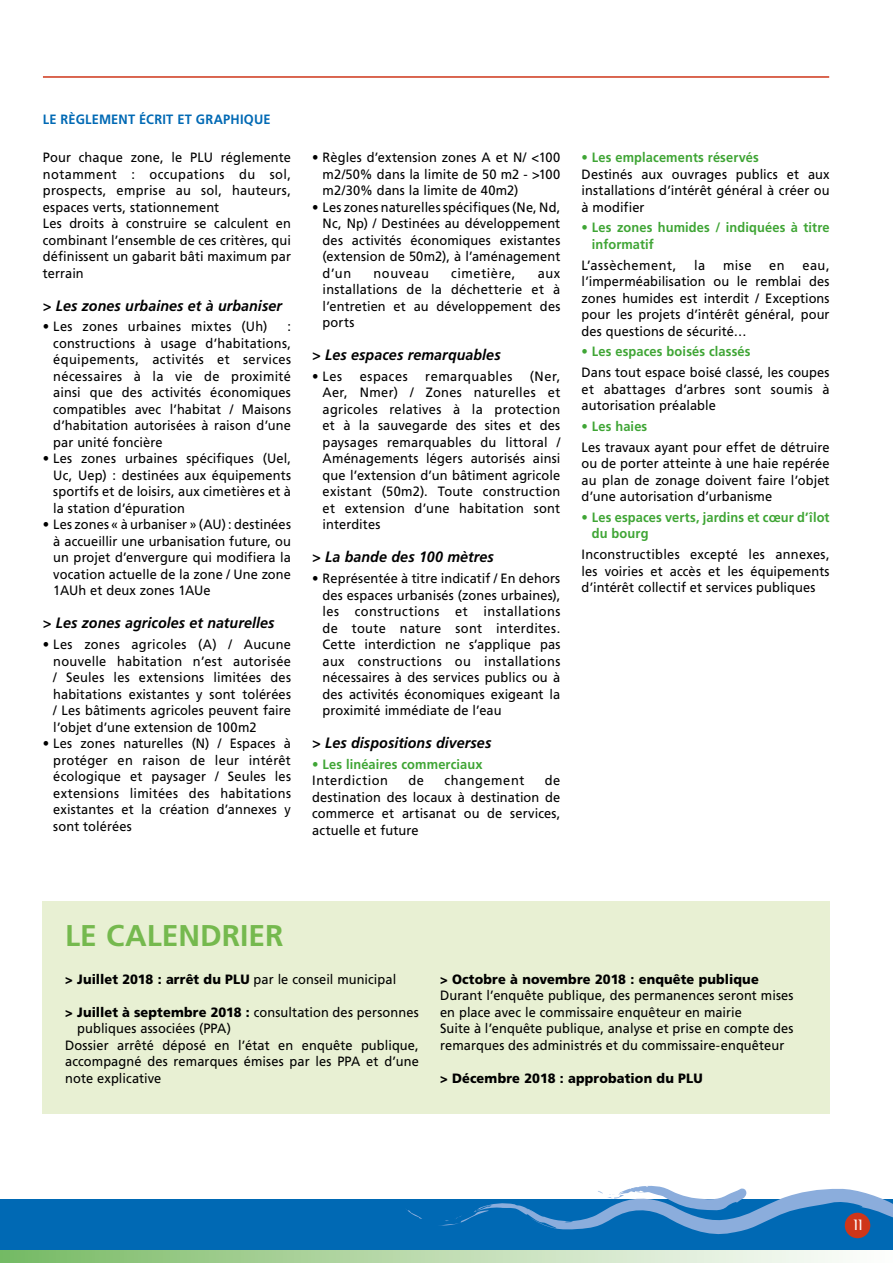
<style>
.page{position:relative;width:893px;height:1263px;background:#fff}
.page>*{position:absolute;margin:0;border:0;box-sizing:border-box;transform-origin:0 0}
.t1{font:700 30px "Frutiger";color:#75b94e}
.t2{font:italic 700 15px "Frutiger";letter-spacing:.005em;color:#000;scale:.95 1}
.t3{font:300 15px "Binary ITC";color:#fff}
.t4{font:13.5px/16.5px "Frutiger";letter-spacing:.01em;color:#000;text-align:justify;scale:.95 1}
.t5{font:700 13.5px/16.5px "Frutiger";letter-spacing:.01em;color:#3fa535;scale:.95 1}
.t6{font:900 13.5px "Frutiger";letter-spacing:.01em;color:#000;scale:.95 1}
.t7{font:13.5px "Frutiger";letter-spacing:.04em;color:#000;scale:.95 1}
.t8{font:700 13.5px "Frutiger";letter-spacing:.015em;color:#0069b4;scale:.95 1}
.t9{font:13.5px "Frutiger";letter-spacing:.045em;color:#000;scale:.95 1}
.t10{font:13.5px "Frutiger";letter-spacing:.035em;color:#000;scale:.95 1}
.s1{font-weight:400}
.s2{font-weight:900}
</style>
<div class="page">
<div style="left:0;top:1199px;width:893px;height:64px;background:#0069b4"></div>
<svg style="left:0;top:1250px;width:893px;height:13px;background:#bddcb2"></svg>
<div style="left:845px;top:1213px;width:25px;height:25px;background:#cf3619;border-radius:50%"></div>
<svg style="left:406px;top:1209px;width:16px;height:10px"></svg>
<svg style="left:439px;top:1186px;width:454px;height:48px"></svg>
<div style="left:43px;top:901px;width:787px;height:213px;background:#e8f0d3"></div>
<hr style="left:43px;top:76px;width:786px;height:2px;background:#cf3619">
<p class="t8" style="left:43px;top:111px;width:241px">LE RÈGLEMENT ÉCRIT ET GRAPHIQUE</p>
<p class="t4" style="left:43px;top:149px;width:263px;text-align:left">Pour chaque zone, le PLU réglemente notamment : occupations du sol, prospects, emprise au sol, hauteurs, espaces verts, stationnement<br>Les droits à construire se calculent en combinant l’ensemble de ces critères, qui définissent un gabarit bâti maximum par terrain</p>
<p class="t2" style="left:43px;top:297px;width:253px">&gt; Les zones urbaines et à urbaniser</p>
<p class="t4" style="left:43px;top:318px;width:238px">• Les zones urbaines mixtes (Uh)</p>
<p class="t4" style="left:53px;top:318px;width:252px;text-indent:234px">: constructions à usage d’habitations, équipements, activités et services nécessaires à la vie de proximité ainsi que des activités économiques compatibles avec l’habitat / Maisons d’habitation autorisées à raison d’une par unité foncière</p>
<p class="t4" style="left:53px;top:450px;width:252px;text-indent:-10px">• Les zones urbaines spécifiques (Uel, Uc, Uep) : destinées aux équipements sportifs et de loisirs, aux cimetières et à la station d’épuration</p>
<p class="t4" style="left:53px;top:516px;width:252px;text-indent:-10px">• Les zones « à urbaniser » (AU) : destinées à accueillir une urbanisation future, ou un projet d’envergure qui modifiera la vocation actuelle de la zone / Une zone 1AUh et deux zones 1AUe</p>
<p class="t2" style="left:43px;top:614px;width:245px">&gt; Les zones agricoles et naturelles</p>
<p class="t4" style="left:53px;top:636px;width:252px;text-indent:-10px">• Les zones agricoles (A) / Aucune nouvelle habitation n’est autorisée / Seules les extensions limitées des habitations existantes y sont tolérées / Les bâtiments agricoles peuvent faire l’objet d’une extension de 100m2</p>
<p class="t4" style="left:53px;top:735px;width:252px;text-indent:-10px">• Les zones naturelles (N) / Espaces à protéger en raison de leur intérêt écologique et paysager / Seules les extensions limitées des habitations existantes et la création d’annexes y sont tolérées</p>
<p class="t4" style="left:323px;top:149px;width:252px;text-indent:-10px">• Règles d’extension zones A et N/ &lt;100 m2/50% dans la limite de 50 m2 - &gt;100 m2/30% dans la limite de 40m2)</p>
<p class="t4" style="left:323px;top:198px;width:252px;text-indent:-10px">• Les zones naturelles spécifiques (Ne, Nd, Nc, Np) / Destinées au développement des activités économiques existantes (extension de 50m2), à l’aménagement d’un</p>
<p class="t9" style="left:373px;top:265px;width:60px">nouveau</p>
<p class="t7" style="left:451px;top:265px;width:69px">cimetière,</p>
<p class="t4" style="left:323px;top:264px;width:252px;text-indent:215px">aux installations de la déchetterie et à l’entretien et au développement des ports</p>
<p class="t2" style="left:312px;top:346px;width:200px">&gt; Les espaces remarquables</p>
<p class="t4" style="left:312px;top:368px;width:33px">• Les</p>
<p class="t7" style="left:360px;top:368px;width:52px">espaces</p>
<p class="t10" style="left:425px;top:368px;width:93px">remarquables</p>
<p class="t4" style="left:323px;top:368px;width:252px;text-indent:207px">(Ner, Aer, Nmer) / Zones naturelles et agricoles relatives à la protection et à la sauvegarde des sites et des paysages remarquables du littoral / Aménagements légers autorisés ainsi que l’extension d’un bâtiment agricole existant (50m2). Toute construction et extension d’une habitation sont interdites</p>
<p class="t2" style="left:312px;top:548px;width:193px">&gt; La bande des 100 mètres</p>
<p class="t4" style="left:323px;top:570px;width:252px;text-indent:-10px">• Représentée à titre indicatif / En dehors des espaces urbanisés (zones urbaines), les constructions et installations de toute nature sont interdites.<br>Cette interdiction ne s’applique pas aux constructions ou installations nécessaires à des services publics ou à des activités économiques exigeant la proximité immédiate de l’eau</p>
<p class="t2" style="left:312px;top:734px;width:190px">&gt; Les dispositions diverses</p>
<p class="t5" style="left:312px;top:756px;width:181px">• Les linéaires commerciaux</p>
<p class="t7" style="left:312px;top:773px;width:81px">Interdiction</p>
<p class="t4" style="left:408px;top:772px;width:18px">de</p>
<p class="t9" style="left:444px;top:773px;width:86px">changement</p>
<p class="t4" style="left:312px;top:772px;width:263px;text-indent:232px">de destination des locaux à destination de commerce et artisanat ou de services, actuelle et future</p>
<p class="t5" style="left:582px;top:149px;width:188px">• Les emplacements réservés</p>
<p class="t4" style="left:582px;top:165px;width:263px">Destinés aux ouvrages publics et aux installations d’intérêt général à créer ou à modifier</p>
<p class="t5" style="left:592px;top:219px;width:252px;text-indent:-10px">• Les zones humides / indiquées à titre informatif</p>
<p class="t7" style="left:582px;top:257px;width:101px">L’assèchement,</p>
<p class="t4" style="left:694px;top:256px;width:13px">la</p>
<p class="t4" style="left:723px;top:256px;width:32px">mise</p>
<p class="t4" style="left:769px;top:256px;width:18px">en</p>
<p class="t4" style="left:582px;top:256px;width:263px;text-indent:221px">eau, l’imperméabilisation ou le remblai des zones humides est interdit / Exceptions pour les projets d’intérêt général, pour des questions de sécurité…</p>
<p class="t5" style="left:582px;top:343px;width:179px">• Les espaces boisés classés</p>
<p class="t4" style="left:582px;top:364px;width:263px">Dans tout espace boisé classé, les coupes et abattages d’arbres sont soumis à autorisation préalable</p>
<p class="t5" style="left:582px;top:418px;width:71px">• Les haies</p>
<p class="t4" style="left:582px;top:438px;width:263px">Les travaux ayant pour effet de détruire ou de porter atteinte à une haie repérée au plan de zonage doivent faire l’objet d’une autorisation d’urbanisme</p>
<p class="t5" style="left:592px;top:509px;width:252px;text-indent:-10px">• Les espaces verts, jardins et cœur d’îlot du bourg</p>
<p class="t4" style="left:582px;top:546px;width:263px">Inconstructibles excepté les annexes, les voiries et accès et les équipements d’intérêt collectif et services publiques</p>
<h1 class="t1" style="left:65px;top:918px;width:220px">LE CALENDRIER</h1>
<p class="t6" style="left:65px;top:971px;width:350px">&gt; Juillet 2018 : arrêt du PLU <span class="s1">par le conseil municipal</span></p>
<p class="t4" style="left:65px;top:1003px;width:374px"><span class="s2">&gt; Juillet à septembre 2018 :</span> consultation des personnes</p>
<p class="t4" style="left:77px;top:1020px;width:163px">publiques associées (PPA)</p>
<p class="t4" style="left:65px;top:1036px;width:374px">Dossier arrêté déposé en l’état en enquête publique,</p>
<p class="t4" style="left:65px;top:1053px;width:374px">accompagné des remarques émises par les PPA et d’une</p>
<p class="t4" style="left:65px;top:1069px;width:103px">note explicative</p>
<p class="t6" style="left:440px;top:971px;width:337px">&gt; Octobre à novembre 2018 : enquête publique</p>
<p class="t4" style="left:440px;top:987px;width:374px;text-align:left">Durant l’enquête publique, des permanences seront mises en place avec le commissaire enquêteur en mairie<br>Suite à l’enquête publique, analyse et prise en compte des remarques des administrés et du commissaire-enquêteur</p>
<p class="t6" style="left:440px;top:1070px;width:278px">&gt; Décembre 2018 : approbation du PLU</p>
<p class="t3" style="left:853px;top:1216px;width:11px">11</p>
</div>
